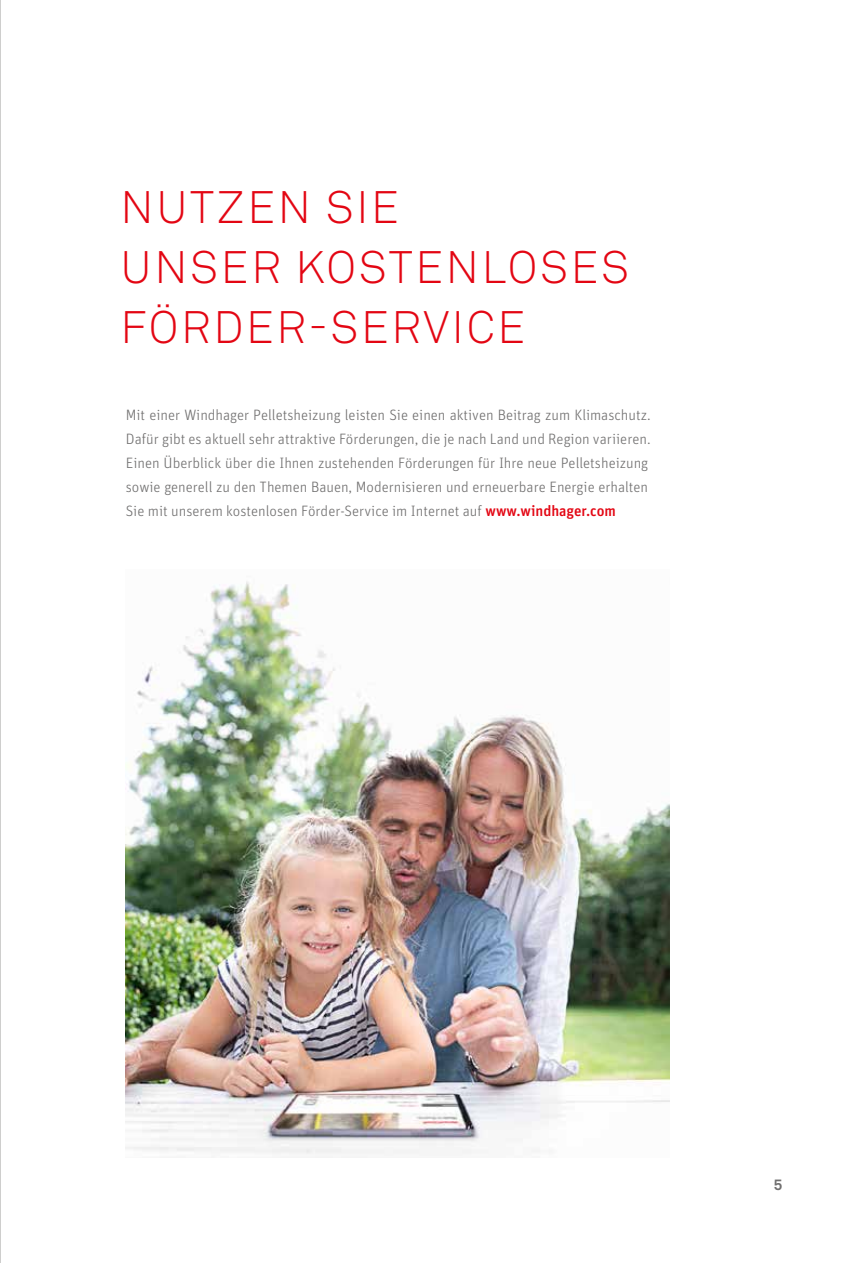
<style>
.page{position:relative;width:859px;height:1263px;background:#fff}
.page>*{position:absolute;margin:0;border:0;box-sizing:border-box;transform-origin:0 0}
.t1{font:300 45px/60px "Akkurat Pro";letter-spacing:.06em;color:#e30613}
.t2{font:300 15px/24px "Unit OT";color:#706f6f;text-align:justify}
.t3{font:700 15px "Akkurat Pro";color:#706f6f}
.s1{font-weight:500;color:#e30613}
</style>
<div class="page">
<img style="left:126px;top:581px;width:543px;height:573px">
<hr style="left:0;top:0;width:1px;height:1263px;background:#9d9d9c">
<h1 class="t1" style="left:120px;top:177px;width:510px">NUTZEN SIE<br>UNSER KOSTENLOSES<br>FÖRDER-SERVICE</h1>
<p class="t2" style="left:126px;top:402px;width:524px">Mit einer Windhager Pelletsheizung leisten Sie einen aktiven Beitrag zum Klimaschutz.<br>Dafür gibt es aktuell sehr attraktive Förderungen, die je nach Land und Region variieren.<br>Einen Überblick über die Ihnen zustehenden Förderungen für Ihre neue Pelletsheizung sowie generell zu den Themen Bauen, Modernisieren und erneuerbare Energie erhalten Sie mit unserem kostenlosen Förder-Service im Internet auf <span class="s1">www.windhager.com</span></p>
<p class="t3" style="left:774px;top:1175px;width:10px">5</p>
</div>
